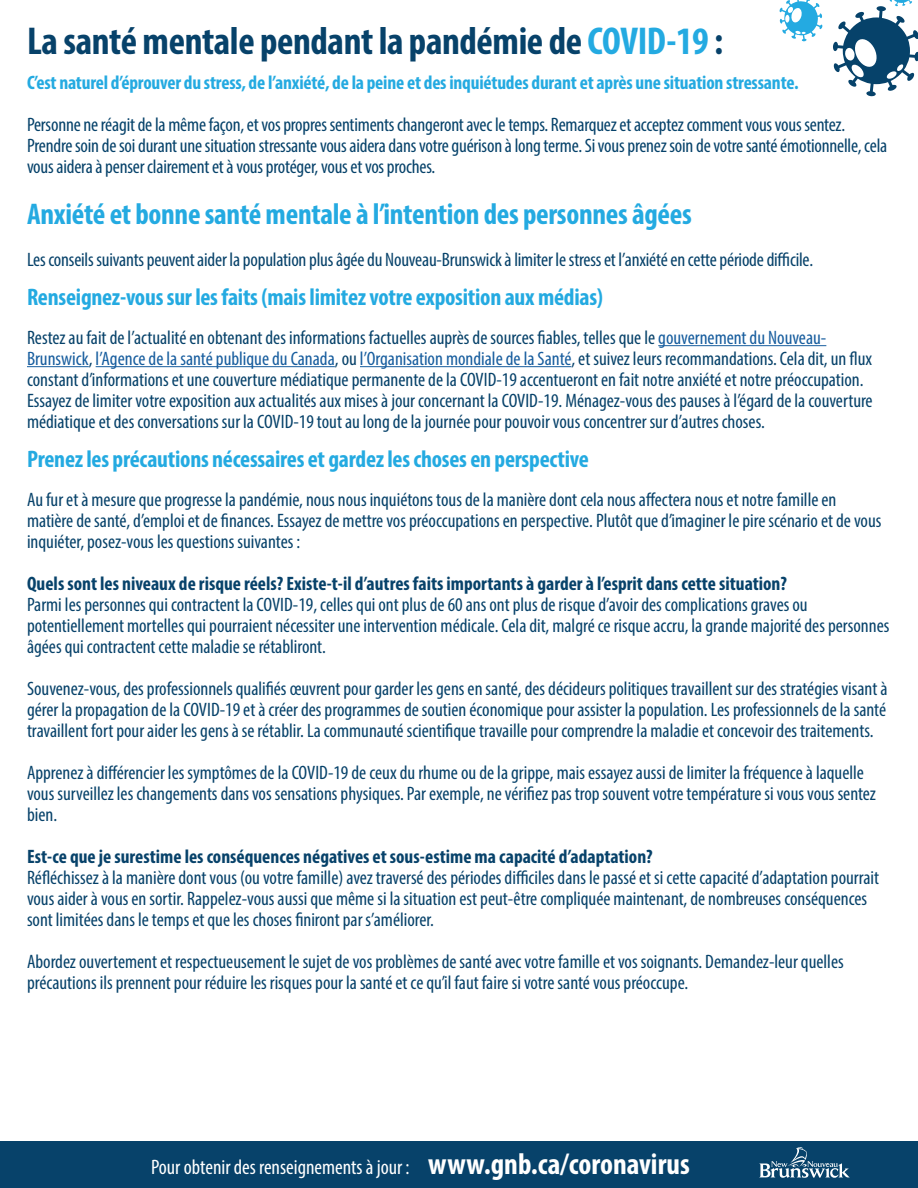
<style>
.page{position:relative;width:918px;height:1188px;background:#fff}
.page>*{position:absolute;margin:0;border:0;box-sizing:border-box;transform-origin:0 0}
.t1{font:700 condensed 39px "Myriad Pro";letter-spacing:-.01em;color:#07426a}
.t2{font:700 condensed 30px "Myriad Pro";letter-spacing:-.01em;color:#24aae1}
.FR_headers{font:700 condensed 24px "Myriad Pro";letter-spacing:-.01em;color:#24aae1}
.t3{font:condensed 21px "Myriad Pro";color:#fff}
.t4{font:condensed 19.5px/21px "Myriad Pro";color:#07426a}
.t5{font:condensed 19.5px/21px "Myriad Pro";letter-spacing:-.01em;color:#06426a}
.t6{font:700 condensed 19.5px "Myriad Pro";letter-spacing:-.01em;color:#24aae1}
.t7{font:700 condensed 19.5px "Myriad Pro";color:#07426a}
.s1{color:#24aae1}
.s2{color:#175d9e}
.s3{font-weight:700}
.s4{font-weight:700;font-size:30px}
</style>
<div class="page">
<div style="left:0;top:1142px;width:918px;height:46px;background:#07426a"></div>
<hr style="left:658px;top:345px;width:168px;height:1px;background:#175d9e">
<hr style="left:27px;top:366px;width:62px;height:1px;background:#175d9e">
<hr style="left:96px;top:366px;width:239px;height:1px;background:#175d9e">
<hr style="left:360px;top:366px;width:211px;height:1px;background:#175d9e">
<svg style="left:759px;top:1147px;width:90px;height:30px"></svg>
<svg style="left:779px;top:0;width:44px;height:41px"></svg>
<svg style="left:833px;top:0;width:85px;height:96px"></svg>
<p class="t1" style="left:27px;top:17px;width:698px">La santé mentale pendant la pandémie de <span class="s1">COVID-19</span> :</p>
<p class="t6" style="left:27px;top:70px;width:773px">C’est naturel d’éprouver du stress, de l’anxiété, de la peine et des inquiétudes durant et après une situation stressante.</p>
<p class="t5" style="left:27px;top:114px;width:862px">Personne ne réagit de la même façon, et vos propres sentiments changeront avec le temps. Remarquez et acceptez comment vous vous sentez.<br>Prendre soin de soi durant une situation stressante vous aidera dans votre guérison à long terme. Si vous prenez soin de votre santé émotionnelle, cela vous aidera à penser clairement et à vous protéger, vous et vos proches.</p>
<p class="t2" style="left:27px;top:195px;width:666px">Anxiété et bonne santé mentale à l’intention des personnes âgées</p>
<p class="t4" style="left:27px;top:249px;width:788px">Les conseils suivants peuvent aider la population plus âgée du Nouveau-Brunswick à limiter le stress et l’anxiété en cette période difficile.</p>
<p class="FR_headers" style="left:27px;top:282px;width:578px">Renseignez-vous sur les faits (mais limitez votre exposition aux médias)</p>
<p class="t4" style="left:27px;top:327px;width:847px">Restez au fait de l’actualité en obtenant des informations factuelles auprès de sources fiables, telles que le <span class="s2">gouvernement du Nouveau-Brunswick</span>, <span class="s2">l’Agence de la santé publique du Canada</span>, ou <span class="s2">l’Organisation mondiale de la Santé</span>, et suivez leurs recommandations. Cela dit, un flux constant d’informations et une couverture médiatique permanente de la COVID-19 accentueront en fait notre anxiété et notre préoccupation.<br>Essayez de limiter votre exposition aux actualités aux mises à jour concernant la COVID-19. Ménagez-vous des pauses à l’égard de la couverture médiatique et des conversations sur la COVID-19 tout au long de la journée pour pouvoir vous concentrer sur d’autres choses.</p>
<p class="FR_headers" style="left:27px;top:444px;width:563px">Prenez les précautions nécessaires et gardez les choses en perspective</p>
<p class="t4" style="left:27px;top:489px;width:856px">Au fur et à mesure que progresse la pandémie, nous nous inquiétons tous de la manière dont cela nous affectera nous et notre famille en matière de santé, d’emploi et de finances. Essayez de mettre vos préoccupations en perspective. Plutôt que d’imaginer le pire scénario et de vous inquiéter, posez-vous les questions suivantes :</p>
<p class="t4" style="left:27px;top:573px;width:864px"><span class="s3">Quels sont les niveaux de risque réels? Existe-t-il d’autres faits importants à garder à l’esprit dans cette situation?<br></span>Parmi les personnes qui contractent la COVID-19, celles qui ont plus de 60 ans ont plus de risque d’avoir des complications graves ou potentiellement mortelles qui pourraient nécessiter une intervention médicale. Cela dit, malgré ce risque accru, la grande majorité des personnes âgées qui contractent cette maladie se rétabliront.</p>
<p class="t4" style="left:27px;top:678px;width:862px;text-align:justify">Souvenez-vous, des professionnels qualifiés œuvrent pour garder les gens en santé, des décideurs politiques travaillent sur des stratégies visant à gérer la propagation de la COVID-19 et à créer des programmes de soutien économique pour assister la population. Les professionnels de la santé travaillent fort pour aider les gens à se rétablir. La communauté scientifique travaille pour comprendre la maladie et concevoir des traitements.</p>
<p class="t4" style="left:27px;top:762px;width:851px">Apprenez à différencier les symptômes de la COVID-19 de ceux du rhume ou de la grippe, mais essayez aussi de limiter la fréquence à laquelle vous surveillez les changements dans vos sensations physiques. Par exemple, ne vérifiez pas trop souvent votre température si vous vous sentez bien.</p>
<p class="t7" style="left:27px;top:844px;width:627px">Est-ce que je surestime les conséquences négatives et sous-estime ma capacité d’adaptation?</p>
<p class="t4" style="left:27px;top:867px;width:854px">Réfléchissez à la manière dont vous (ou votre famille) avez traversé des périodes difficiles dans le passé et si cette capacité d’adaptation pourrait vous aider à vous en sortir. Rappelez-vous aussi que même si la situation est peut-être compliquée maintenant, de nombreuses conséquences sont limitées dans le temps et que les choses finiront par s’améliorer.</p>
<p class="t4" style="left:27px;top:951px;width:818px">Abordez ouvertement et respectueusement le sujet de vos problèmes de santé avec votre famille et vos soignants. Demandez-leur quelles précautions ils prennent pour réduire les risques pour la santé et ce qu’il faut faire si votre santé vous préoccupe.</p>
<p class="t3" style="left:151px;top:1154px;width:540px">Pour obtenir des renseignements à jour : <span class="s4">www.gnb.ca/coronavirus</span></p>
</div>
